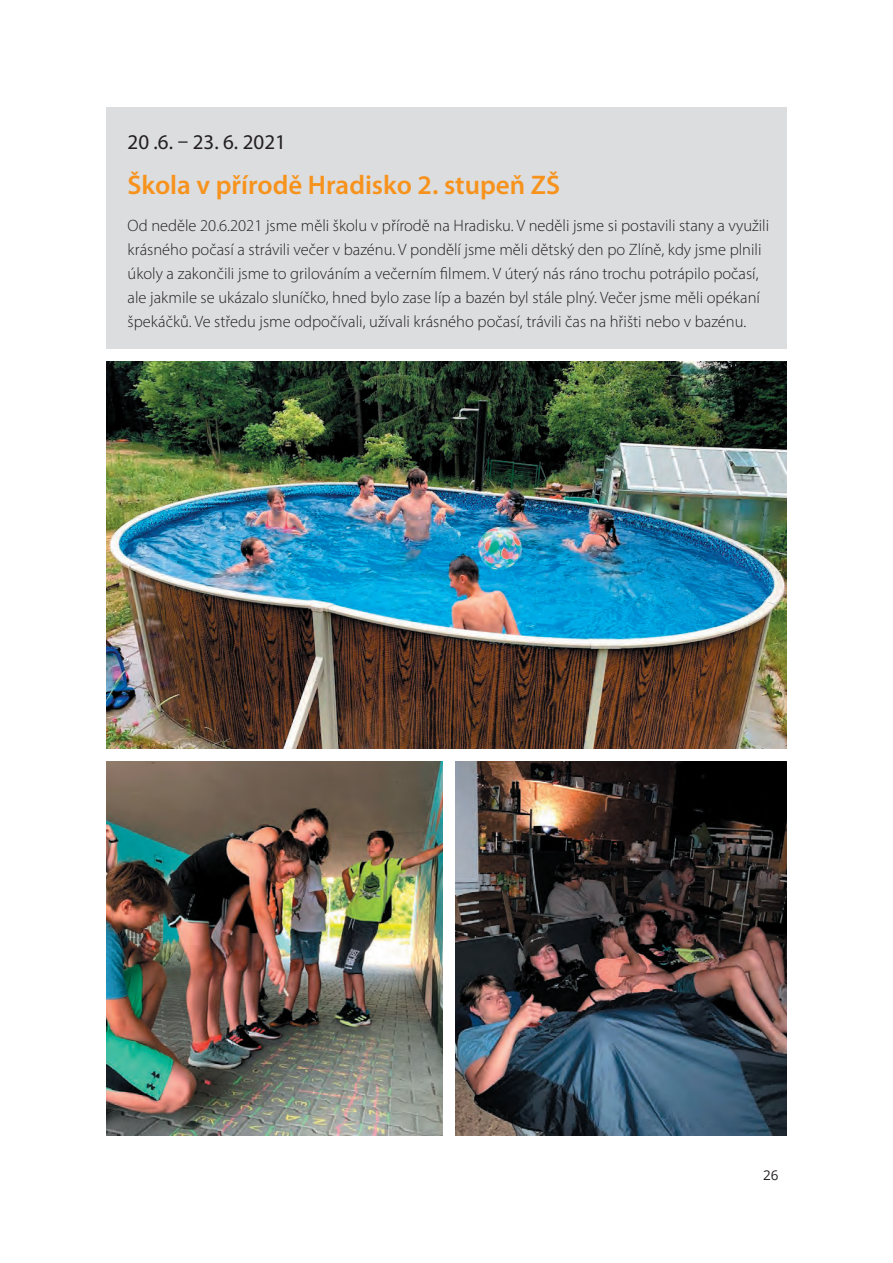
<style>
.page{position:relative;width:893px;height:1263px;background:#fff}
.page>*{position:absolute;margin:0;border:0;box-sizing:border-box;transform-origin:0 0}
.t1{font:600 27px "Myriad Pro";color:#f7931d}
.t2{font:21px "Myriad Pro";color:#231f20}
.t3{font:300 16.5px/24px "Myriad Pro";color:#231f20}
.t4{font:13.5px "Open Sans";color:#231f20}
</style>
<div class="page">
<div style="left:106px;top:108px;width:681px;height:241px;background:#dcdddf"></div>
<img style="left:106px;top:361px;width:681px;height:387px">
<img style="left:106px;top:761px;width:336px;height:374px">
<img style="left:455px;top:761px;width:332px;height:374px">
<p class="t2" style="left:128px;top:129px;width:160px">20 .6. – 23. 6. 2021</p>
<h1 class="t1" style="left:128px;top:168px;width:434px">Škola v přírodě Hradisko 2. stupeň ZŠ</h1>
<p class="t3" style="left:128px;top:213px;width:643px">Od neděle 20.6.2021 jsme měli školu v přírodě na Hradisku. V neděli jsme si postavili stany a využili krásného počasí a strávili večer v bazénu. V pondělí jsme měli dětský den po Zlíně, kdy jsme plnili úkoly a zakončili jsme to grilováním a večerním filmem. V úterý nás ráno trochu potrápilo počasí, ale jakmile se ukázalo sluníčko, hned bylo zase líp a bazén byl stále plný. Večer jsme měli opékaní špekáčků. Ve středu jsme odpočívali, užívali krásného počasí, trávili čas na hřišti nebo v bazénu.</p>
<p class="t4" style="left:763px;top:1166px;width:17px">26</p>
</div>
